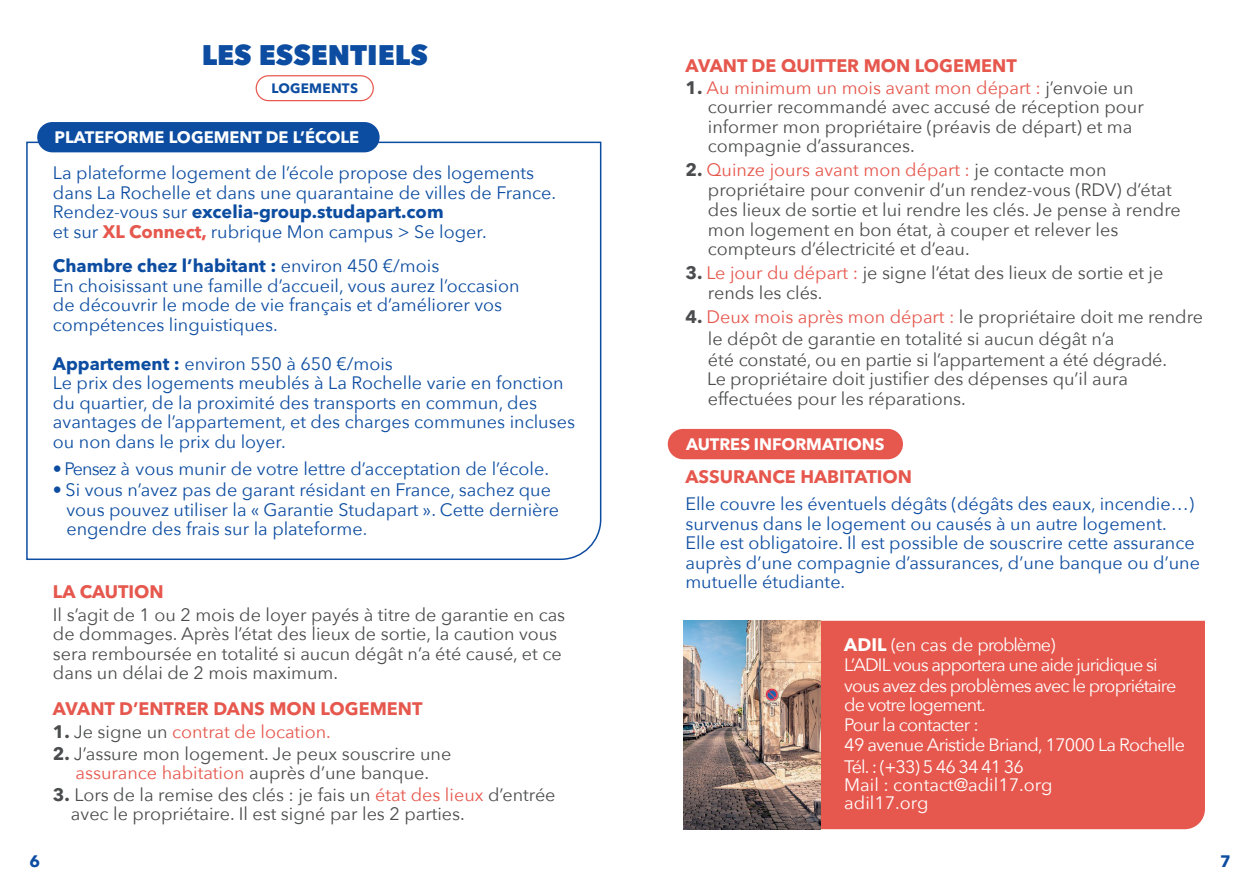
<style>
.page{position:relative;width:1259px;height:893px;background:#fff}
.page>*{position:absolute;margin:0;border:0;box-sizing:border-box;transform-origin:0 0}
.t1{font:800 28.35px "Avenir Next";color:#0d4da1}
.t2{font:18px/19.5px "Avenir Next";color:#4b4c4d}
.t3{font:18px/19.5px "Avenir Next";color:#0d4da1}
.t4{font:18px/20px "Avenir Next";letter-spacing:-.05em;color:#fff}
.t5{font:700 18px "Avenir Next LT Pro";color:#e6584e}
.t6{font:700 18px "Avenir Next LT Pro";color:#0d4da1}
.t7{font:18px/18px "Avenir Next";color:#fff}
.t8{font:18px "Avenir Next";color:#e6584e}
.t9{font:700 16.5px "Avenir Next LT Pro";color:#fff}
.t10{font:700 16.5px "Avenir Next LT Pro";color:#0d4da1}
.t11{font:700 13.5px "Avenir Next LT Pro";letter-spacing:.02em;color:#0d4da1}
.s1{font-family:"Avenir Next";font-weight:400}
.s2{font-family:"Avenir Next LT Pro";font-weight:700;color:#e6584e}
.s3{font-family:"Avenir Next LT Pro";font-weight:700}
.s4{font-size:17.25px}
.s5{font-family:"Avenir Next LT Pro";font-weight:700;color:#4b4c4d}
.s6{color:#4b4c4d}
.s7{color:#e6584e}
</style>
<div class="page">
<div style="left:820px;top:621px;width:385px;height:208px;background:#e6584e"></div>
<img style="left:683px;top:621px;width:137px;height:208px">
<div style="left:668px;top:429px;width:235px;height:30px;background:#e6584e;border-radius:15px"></div>
<svg style="left:26px;top:141px;width:576px;height:419px"></svg>
<div style="left:256px;top:75px;width:118px;height:26px;border:1px solid #e6584e;border-radius:12px"></div>
<div style="left:37px;top:122px;width:342px;height:30px;background:#0d4da1;border-radius:15px"></div>
<h1 class="t1" style="left:202px;top:37px;width:228px">LES ESSENTIELS</h1>
<p class="t11" style="left:271px;top:80px;width:88px">LOGEMENTS</p>
<p class="t9" style="left:54px;top:127px;width:306px">PLATEFORME LOGEMENT DE L’ÉCOLE</p>
<p class="t3" style="left:53px;top:162px;width:505px">La plateforme logement de l’école propose des logements dans La Rochelle et dans une quarantaine de villes de France.</p>
<p class="t6" style="left:53px;top:201px;width:392px"><span class="s1">Rendez-vous sur</span> excelia-group.studapart.com</p>
<p class="t3" style="left:53px;top:221px;width:435px">et sur <span class="s2">XL Connect,</span> rubrique Mon campus &gt; Se loger.</p>
<p class="t6" style="left:53px;top:255px;width:388px">Chambre chez l’habitant : <span class="s1">environ 450 €/mois</span></p>
<p class="t3" style="left:53px;top:275px;width:468px">En choisissant une famille d’accueil, vous aurez l’occasion de découvrir le mode de vie français et d’améliorer vos compétences linguistiques.</p>
<p class="t3" style="left:53px;top:353px;width:523px"><span class="s3">Appartement :</span> environ 550 à 650 €/mois<br>Le prix des logements meublés à La Rochelle varie en fonction du quartier, de la proximité des transports en commun, des avantages de l’appartement, et des charges communes incluses ou non dans le prix du loyer.</p>
<p class="t3" style="left:53px;top:458px;width:497px">• Pensez à vous munir de votre lettre d’acceptation de l’école.</p>
<p class="t3" style="left:66px;top:480px;width:494px;text-indent:-14px">• Si vous n’avez pas de garant résidant en France, sachez que vous pouvez utiliser la « Garantie Studapart ». Cette dernière engendre des frais sur la plateforme<span class="s4">.</span></p>
<p class="t5" style="left:53px;top:581px;width:112px">LA CAUTION</p>
<p class="t2" style="left:53px;top:604px;width:514px">Il s’agit de 1 ou 2 mois de loyer payés à titre de garantie en cas de dommages. Après l’état des lieux de sortie, la caution vous sera remboursée en totalité si aucun dégât n’a été causé, et ce dans un délai de 2 mois maximum.</p>
<p class="t5" style="left:53px;top:698px;width:371px">AVANT D’ENTRER DANS MON LOGEMENT</p>
<p class="t8" style="left:53px;top:716px;width:279px"><span class="s5">1.</span> <span class="s6">Je signe un</span> contrat de location.</p>
<p class="t2" style="left:53px;top:743px;width:400px;text-align:center"><span class="s3">2.</span> J’assure mon logement. Je peux souscrire une <span class="s7">assurance habitation</span> auprès d’une banque.</p>
<p class="t2" style="left:71px;top:784px;width:486px;text-indent:-18px"><span class="s3">3.</span> Lors de la remise des clés : je fais un <span class="s7">état des lieux</span> d’entrée avec le propriétaire. Il est signé par les 2 parties.</p>
<p class="t5" style="left:685px;top:55px;width:333px">AVANT DE QUITTER MON LOGEMENT</p>
<p class="t2" style="left:708px;top:77px;width:437px;text-indent:-22px"><span class="s3">1.</span> <span class="s7">Au minimum un mois avant mon départ :</span> j’envoie un courrier recommandé avec accusé de réception pour informer mon propriétaire (préavis de départ) et ma compagnie d’assurances.</p>
<p class="t2" style="left:708px;top:159px;width:474px;text-indent:-22px"><span class="s3">2.</span> <span class="s7">Quinze jours avant mon départ :</span> je contacte mon propriétaire pour convenir d’un rendez-vous (RDV) d’état des lieux de sortie et lui rendre les clés. Je pense à rendre mon logement en bon état, à couper et relever les compteurs d’électricité et d’eau.</p>
<p class="t2" style="left:708px;top:263px;width:457px;text-indent:-22px"><span class="s3">3.</span> <span class="s7">Le jour du départ :</span> je signe l’état des lieux de sortie et je rends les clés.</p>
<p class="t2" style="left:707px;top:306px;width:497px;line-height:20.4px;text-indent:-22px"><span class="s3">4.</span> <span class="s7">Deux mois après mon départ :</span> le propriétaire doit me rendre le dépôt de garantie en totalité si aucun dégât n’a<br>été constaté, ou en partie si l’appartement a été dégradé.<br>Le propriétaire doit justifier des dépenses qu’il aura effectuées pour les réparations.</p>
<p class="t9" style="left:686px;top:434px;width:200px">AUTRES INFORMATIONS</p>
<p class="t5" style="left:685px;top:466px;width:228px">ASSURANCE HABITATION</p>
<p class="t3" style="left:685px;top:493px;width:516px">Elle couvre les éventuels dégâts (dégâts des eaux, incendie…) survenus dans le logement ou causés à un autre logement.<br>Elle est obligatoire. Il est possible de souscrire cette assurance auprès d’une compagnie d’assurances, d’une banque ou d’une mutuelle étudiante.</p>
<p class="t4" style="left:844px;top:634px;width:342px"><span class="s3">ADIL</span> (en cas de problème)<br>L’ADIL vous apportera une aide juridique si vous avez des problèmes avec le propriétaire de votre logement.<br>Pour la contacter :<br>49 avenue Aristide Briand, 17000 La Rochelle</p>
<p class="t7" style="left:844px;top:756px;width:210px">Tél. : (+33) 5 46 34 41 36<br>Mail : contact@adil17.org adil17.org</p>
<p class="t10" style="left:29px;top:851px;width:12px">6</p>
<p class="t10" style="left:1220px;top:851px;width:12px">7</p>
</div>
